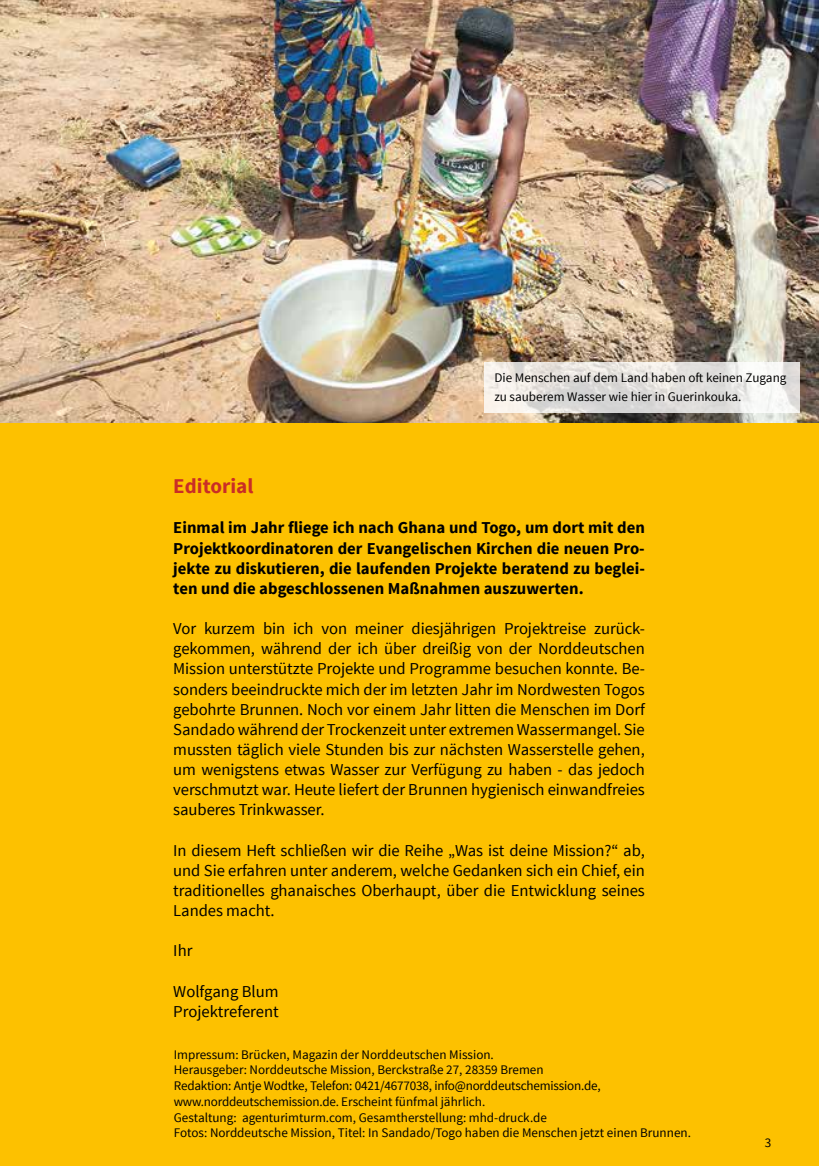
<style>
.page{position:relative;width:819px;height:1166px;background:#fff}
.page>*{position:absolute;margin:0;border:0;box-sizing:border-box;transform-origin:0 0}
.t1{font:700 21px "Source Sans Pro";color:#ca2d26}
.t2{font:16.62px/20.1px "Source Sans Pro";letter-spacing:-.005em;color:#000;text-align:justify}
.t3{font:700 16.62px/20.1px "Source Sans Pro";color:#000;text-align:justify}
.t4{font:13.12px/15.8px "Source Sans Pro";color:#000}
</style>
<div class="page">
<div style="left:1px;top:0;width:818px;height:1166px;background:#fdc100"></div>
<img style="left:1px;top:0;width:818px;height:423px">
<svg style="left:484px;top:362px;width:315px;height:50px;background:#e6e4e1"></svg>
<p class="t4" style="left:494px;top:368px;width:293px;line-height:19.2px">Die Menschen auf dem Land haben oft keinen Zugang zu sauberem Wasser wie hier in Guerinkouka.</p>
<p class="t1" style="left:173px;top:473px;width:82px">Editorial</p>
<p class="t3" style="left:173px;top:518px;width:473px">Einmal im Jahr fliege ich nach Ghana und Togo, um dort mit den Projektkoordinatoren der Evangelischen Kirchen die neuen Pro&shy;jekte zu diskutieren, die laufenden Projekte beratend zu beglei&shy;ten und die abgeschlossenen Maßnahmen auszuwerten.</p>
<p class="t2" style="left:173px;top:619px;width:473px">Vor kurzem bin ich von meiner diesjährigen Projektreise zurück&shy;gekommen, während der ich über dreißig von der Norddeutschen Mission unterstützte Projekte und Programme besuchen konnte. Be&shy;sonders beeindruckte mich der im letzten Jahr im Nordwesten Togos gebohrte Brunnen. Noch vor einem Jahr litten die Menschen im Dorf Sandado während der Trockenzeit unter extremen Wassermangel. Sie mussten täglich viele Stunden bis zur nächsten Wasserstelle gehen, um wenigstens etwas Wasser zur Verfügung zu haben - das jedoch verschmutzt war. Heute liefert der Brunnen hygienisch einwandfreies sauberes Trinkwasser.</p>
<p class="t2" style="left:173px;top:840px;width:473px">In diesem Heft schließen wir die Reihe „Was ist deine Mission?“ ab, und Sie erfahren unter anderem, welche Gedanken sich ein Chief, ein traditionelles ghanaisches Oberhaupt, über die Entwicklung seines Landes macht.</p>
<p class="t2" style="left:173px;top:941px;width:21px">Ihr</p>
<p class="t2" style="left:173px;top:981px;width:107px">Wolfgang Blum<br>Projektreferent</p>
<p class="t4" style="left:174px;top:1046px;width:518px">Impressum: Brücken, Magazin der Norddeutschen Mission.<br>Herausgeber: Norddeutsche Mission, Berckstraße 27, 28359 Bremen<br>Redaktion: Antje Wodtke, Telefon: 0421/4677038, info@norddeutschemission.de, www.norddeutschemission.de. Erscheint fü nfmal jährlich.<br>Gestaltung: agenturimturm.com, Gesamtherstellung: mhd-druck.de<br>Fotos: Norddeutsche Mission, Titel: In Sandado/Togo haben die Menschen jetzt einen Brunnen.</p>
<p class="t4" style="left:764px;top:1135px;width:8px">3</p>
</div>
